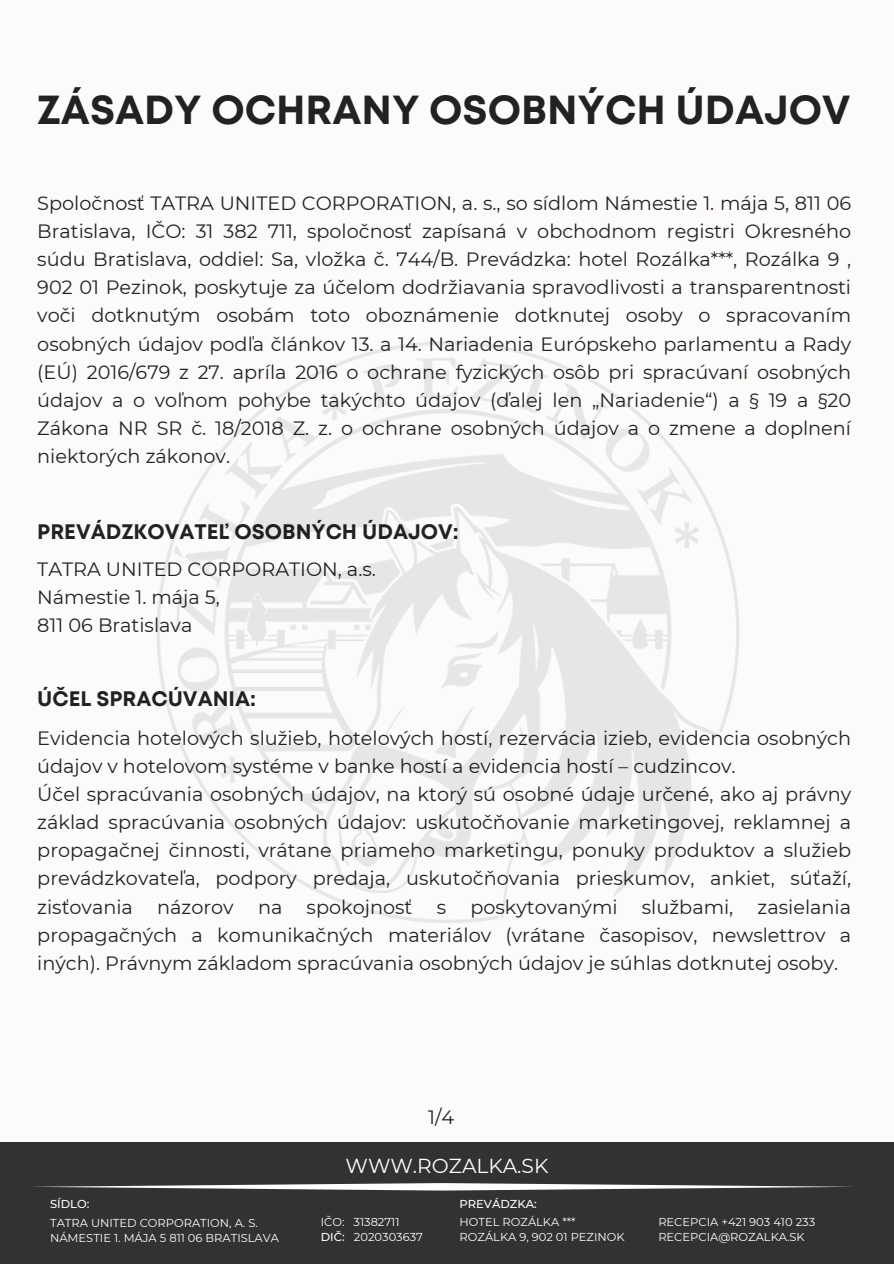
<style>
.page{position:relative;width:894px;height:1264px;background:#fff}
.page>*{position:absolute;margin:0;border:0;box-sizing:border-box;transform-origin:0 0}
.t1{font:700 40.5px "Mont";color:#222}
.t2{font:700 21px "Mont";color:#222}
.t3{font:20.25px "Montserrat";color:#fff}
.t4{font:19.2px/28.2px "Montserrat";color:#222;text-align:justify}
.t5{font:11.4px "Montserrat";color:#fff}
.t6{font:500 11.4px "Montserrat";color:#fff}
.s1{font-weight:500}
</style>
<div class="page">
<div style="left:0;top:0;width:893px;height:1263px;background:#fdfbf9"></div>
<img style="left:156px;top:341px;width:583px;height:582px">
<div style="left:0;top:1142px;width:893px;height:121px;background:#343131"></div>
<svg style="left:33px;top:1183px;width:818px;height:7px"></svg>
<h1 class="t1" style="left:37px;top:94px;width:814px">ZÁSADY OCHRANY OSOBNÝCH ÚDAJOV</h1>
<h4 class="t4" style="left:37px;top:189px;width:815px">Spoločnosť TATRA UNITED CORPORATION, a. s., so sídlom Námestie 1. mája 5, 811 06<br>Bratislava, IČO: 31 382 711, spoločnosť zapísaná v obchodnom registri Okresného súdu Bratislava, oddiel: Sa, vložka č. 744/B. Prevádzka: hotel Rozálka***, Rozálka 9 , 902 01 Pezinok, poskytuje za účelom dodržiavania spravodlivosti a transparentnosti voči dotknutým osobám toto oboznámenie dotknutej osoby o spracovaním osobných údajov podľa článkov 13. a 14. Nariadenia Európskeho parlamentu a Rady (EÚ) 2016/679 z 27. apríla 2016 o ochrane fyzických osôb pri spracúvaní osobných údajov a o voľnom pohybe takýchto údajov (ďalej len „Nariadenie“) a § 19 a §20<br>Zákona NR SR č. 18/2018 Z. z. o ochrane osobných údajov a o zmene a doplnení niektorých zákonov.</h4>
<p class="t2" style="left:37px;top:523px;width:423px">PREVÁDZKOVATEĽ OSOBNÝCH ÚDAJOV:</p>
<h4 class="t4" style="left:37px;top:554px;width:340px;text-align:left">TATRA UNITED CORPORATION, a.s.<br>Námestie 1. mája 5,<br>811 06 Bratislava</h4>
<h2 class="t2" style="left:37px;top:691px;width:220px">ÚČEL SPRACÚVANIA:</h2>
<h4 class="t4" style="left:37px;top:723px;width:815px;text-align:left">Evidencia hotelových služieb, hotelových hostí, rezervácia izieb, evidencia osobných údajov v hotelovom systéme v banke hostí a evidencia hostí – cudzincov.<br>Účel spracúvania osobných údajov, na ktorý sú osobné údaje určené, ako aj právny základ spracúvania osobných údajov: uskutočňovanie marketingovej, reklamnej a propagačnej činnosti, vrátane priameho marketingu, ponuky produktov a služieb prevádzkovateľa, podpory predaja, uskutočňovania prieskumov, ankiet, súťaží, zisťovania</h4>
<h4 class="t4" style="left:157px;top:892px;width:78px">názorov</h4>
<h4 class="t4" style="left:258px;top:892px;width:26px">na</h4>
<h4 class="t4" style="left:306px;top:892px;width:107px">spokojnosť</h4>
<h4 class="t4" style="left:436px;top:892px;width:11px">s</h4>
<h4 class="t4" style="left:470px;top:892px;width:149px">poskytovanými</h4>
<h4 class="t4" style="left:641px;top:892px;width:93px">službami,</h4>
<h4 class="t4" style="left:37px;top:892px;width:815px;text-indent:720px">zasielania propagačných a komunikačných materiálov (vrátane časopisov, newslettrov a iných). Právnym základom spracúvania osobných údajov je súhlas dotknutej osoby.</h4>
<p class="t4" style="left:428px;top:1103px;width:28px">1/4</p>
<p class="t3" style="left:345px;top:1153px;width:204px">WWW.ROZALKA.SK</p>
<p class="t6" style="left:50px;top:1197px;width:41px">SÍDLO:</p>
<p class="t6" style="left:459px;top:1197px;width:79px">PREVÁDZKA:</p>
<h2 class="t5" style="left:50px;top:1215px;width:209px">TATRA UNITED CORPORATION, A. S.</h2>
<h4 class="t5" style="left:50px;top:1231px;width:230px">NÁMESTIE 1. MÁJA 5 811 06 BRATISLAVA</h4>
<h5 class="t5" style="left:320px;top:1214px;width:80px">IČO: 31382711</h5>
<p class="t5" style="left:320px;top:1229px;width:104px"><span class="s1">DIČ:</span> 2020303637</p>
<h3 class="t5" style="left:459px;top:1214px;width:117px">HOTEL ROZÁLKA ***</h3>
<p class="t5" style="left:459px;top:1229px;width:166px">ROZÁLKA 9, 902 01 PEZINOK</p>
<p class="t5" style="left:658px;top:1214px;width:158px">RECEPCIA +421 903 410 233</p>
<h5 class="t5" style="left:658px;top:1229px;width:148px">RECEPCIA@ROZALKA.SK</h5>
</div>
